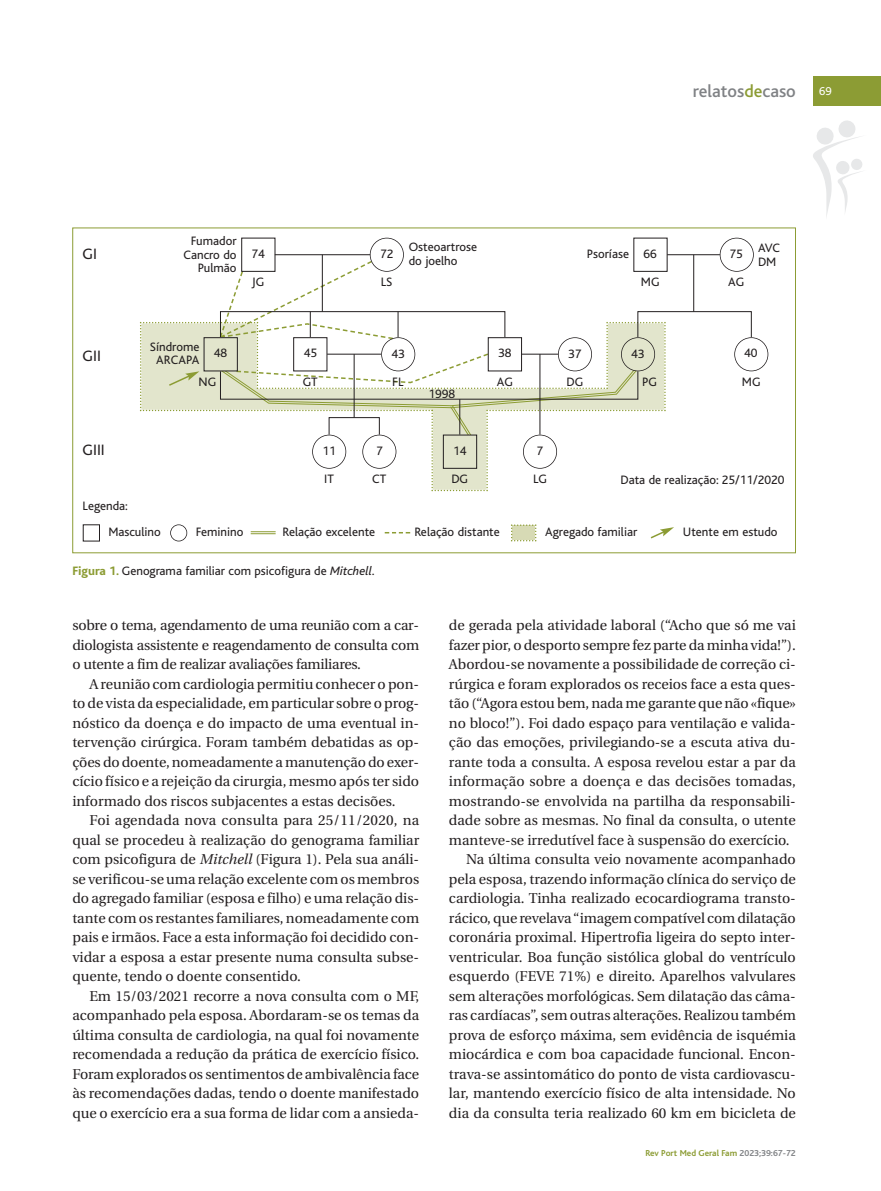
<style>
.page{position:relative;width:881px;height:1191px;background:#fff}
.page>*{position:absolute;margin:0;border:0;box-sizing:border-box;transform-origin:0 0}
.t1{font:500 18px "Bliss";color:#808285}
.t2{font:15.75px "Bliss";color:#231f20}
.t3{font:14.25px/19.5px "Utopia";color:#231f20;text-align:justify}
.t4{font:12.75px/13.5px "Bliss";color:#231f20}
.t5{font:12px "Bliss";color:#fff}
.t6{font:700 9px "Bliss";color:#8c9c34}
.s1{color:#8c9c34}
.s2{font-weight:800;color:#8c9c34}
.s3{font-style:italic}
.s4{color:#808285}
</style>
<div class="page">
<svg style="left:813px;top:120px;width:49px;height:97px"></svg>
<div style="left:812px;top:77px;width:68px;height:29px;background:#8c9c34"></div>
<div style="left:241px;top:238px;width:34px;height:34px;border:1px solid #231f20"></div>
<div style="left:369px;top:238px;width:34px;height:34px;border:2px solid #231f20;border-radius:50%"></div>
<div style="left:719px;top:238px;width:34px;height:34px;border:2px solid #231f20;border-radius:50%"></div>
<hr style="left:275px;top:254px;width:95px;height:1px;background:#231f20">
<div style="left:734px;top:337px;width:34px;height:34px;border:2px solid #231f20;border-radius:50%"></div>
<hr style="left:667px;top:254px;width:52px;height:1px;background:#231f20">
<hr style="left:322px;top:255px;width:1px;height:57px;background:#231f20">
<hr style="left:693px;top:255px;width:1px;height:57px;background:#231f20">
<div style="left:637px;top:311px;width:114px;height:26px;border:1px solid #231f20"></div>
<svg style="left:140px;top:259px;width:525px;height:232px"></svg>
<div style="left:170px;top:524px;width:17px;height:17px;border:2px solid #231f20;border-radius:50%"></div>
<svg style="left:250px;top:531px;width:25px;height:3px"></svg>
<svg style="left:384px;top:532px;width:26px;height:1px"></svg>
<svg style="left:511px;top:524px;width:25px;height:17px"></svg>
<svg style="left:650px;top:527px;width:23px;height:12px"></svg>
<p class="t1" style="left:692px;top:85px;width:104px">relatos<span class="s1">de</span>caso</p>
<p class="t5" style="left:819px;top:87px;width:14px">69</p>
<p class="t2" style="left:83px;top:249px;width:16px">GI</p>
<p class="t4" style="left:183px;top:236px;width:54px;text-align:right">Fumador<br>Cancro do<br>Pulmão</p>
<p class="t4" style="left:408px;top:242px;width:70px">Osteoartrose do joelho</p>
<p class="t4" style="left:586px;top:248px;width:44px">Psoríase</p>
<p class="t4" style="left:757px;top:243px;width:24px">AVC<br>DM</p>
<p class="t4" style="left:251px;top:248px;width:15px">74</p>
<p class="t4" style="left:380px;top:249px;width:15px">72</p>
<p class="t4" style="left:643px;top:249px;width:15px">66</p>
<p class="t4" style="left:729px;top:249px;width:15px">75</p>
<p class="t4" style="left:252px;top:277px;width:14px">JG</p>
<p class="t4" style="left:381px;top:277px;width:13px">LS</p>
<p class="t4" style="left:640px;top:277px;width:20px">MG</p>
<p class="t4" style="left:727px;top:277px;width:18px">AG</p>
<p class="t2" style="left:83px;top:350px;width:20px">GII</p>
<p class="t4" style="left:150px;top:341px;width:51px;text-align:center">Síndrome<br>ARCAPA</p>
<p class="t4" style="left:214px;top:348px;width:15px">48</p>
<p class="t4" style="left:198px;top:376px;width:19px">NG</p>
<p class="t4" style="left:303px;top:348px;width:15px">45</p>
<p class="t4" style="left:302px;top:376px;width:17px">GT</p>
<p class="t4" style="left:743px;top:348px;width:15px">40</p>
<p class="t4" style="left:498px;top:348px;width:15px">38</p>
<p class="t4" style="left:568px;top:348px;width:15px">37</p>
<p class="t4" style="left:566px;top:376px;width:18px">DG</p>
<p class="t4" style="left:642px;top:376px;width:16px">PG</p>
<p class="t4" style="left:741px;top:376px;width:20px">MG</p>
<p class="t4" style="left:631px;top:348px;width:15px">43</p>
<p class="t4" style="left:391px;top:348px;width:15px">43</p>
<p class="t4" style="left:392px;top:376px;width:13px">FL</p>
<p class="t4" style="left:496px;top:376px;width:18px">AG</p>
<p class="t4" style="left:428px;top:388px;width:28px">1998</p>
<p class="t2" style="left:83px;top:444px;width:24px">GIII</p>
<p class="t4" style="left:453px;top:445px;width:15px">14</p>
<p class="t4" style="left:322px;top:446px;width:15px">11</p>
<p class="t4" style="left:376px;top:445px;width:8px">7</p>
<p class="t4" style="left:536px;top:446px;width:8px">7</p>
<p class="t4" style="left:324px;top:474px;width:11px">IT</p>
<p class="t4" style="left:372px;top:474px;width:16px">CT</p>
<p class="t4" style="left:451px;top:474px;width:18px">DG</p>
<p class="t4" style="left:533px;top:474px;width:15px">LG</p>
<p class="t4" style="left:620px;top:474px;width:165px">Data de realização: 25/11/2020</p>
<p class="t4" style="left:83px;top:500px;width:47px">Legenda:</p>
<p class="t4" style="left:282px;top:526px;width:94px">Relação excelente</p>
<p class="t4" style="left:414px;top:527px;width:87px">Relação distante</p>
<p class="t4" style="left:108px;top:527px;width:54px">Masculino</p>
<p class="t4" style="left:196px;top:526px;width:49px">Feminino</p>
<p class="t4" style="left:545px;top:527px;width:94px">Agregado familiar</p>
<p class="t4" style="left:682px;top:527px;width:96px">Utente em estudo</p>
<p class="t4" style="left:72px;top:565px;width:304px"><span class="s2">Figura 1.</span> Genograma familiar com psicofigura de <span class="s3">Mitchell.</span></p>
<p class="t3" style="left:72px;top:617px;width:348px">sobre o tema, agendamento de uma reunião com a car&shy;diologista assistente e reagendamento de consulta com o utente a fim de realizar avaliações familiares.</p>
<p class="t3" style="left:72px;top:675px;width:348px;text-indent:17px">A reunião com cardiologia permitiu conhecer o pon&shy;to de vista da especialidade, em particular sobre o prog&shy;nóstico da doença e do impacto de uma eventual in&shy;tervenção cirúrgica. Foram também debatidas as op&shy;ções do doente, nomeadamente a manutenção do exer&shy;cício físico e a rejeição da cirurgia, mesmo após ter sido informado dos riscos subjacentes a estas decisões.</p>
<p class="t3" style="left:72px;top:812px;width:348px;text-indent:17px">Foi agendada nova consulta para 25/11/2020, na qual se procedeu à realização do genograma familiar com psicofigura de <span class="s3">Mitchell</span> (Figura 1). Pela sua análi&shy;se verificou-se uma relação excelente com os membros do agregado familiar (esposa e filho) e uma relação dis&shy;tante com os restantes familiares, nomeadamente com pais e irmãos. Face a esta informação foi decidido con&shy;vidar a esposa a estar presente numa consulta subse&shy;quente, tendo o doente consentido.</p>
<p class="t3" style="left:72px;top:987px;width:348px;text-indent:17px">Em 15/03/2021 recorre a nova consulta com o MF, acompanhado pela esposa. Abordaram-se os temas da última consulta de cardiologia, na qual foi novamente recomendada a redução da prática de exercício físico.<br>Foram explorados os sentimentos de ambivalência face às recomendações dadas, tendo o doente manifestado que o exercício era a sua forma de lidar com a ansieda-</p>
<p class="t3" style="left:449px;top:617px;width:348px">de gerada pela atividade laboral (“Acho que só me vai</p>
<p class="t3" style="left:449px;top:636px;width:348px">fazer pior, o desporto sempre fez parte da minha vida!”).</p>
<p class="t3" style="left:449px;top:656px;width:348px">Abordou-se novamente a possibilidade de correção ci-</p>
<p class="t3" style="left:449px;top:675px;width:348px">rúrgica e foram explorados os receios face a esta ques-</p>
<p class="t3" style="left:449px;top:695px;width:348px">tão (“Agora estou bem, nada me garante que não «fique»</p>
<p class="t3" style="left:449px;top:714px;width:348px">no bloco!”). Foi dado espaço para ventilação e valida-</p>
<p class="t3" style="left:449px;top:734px;width:348px">ção das emoções, privilegiando-se a escuta ativa du-</p>
<p class="t3" style="left:449px;top:753px;width:348px">rante toda a consulta. A esposa revelou estar a par da</p>
<p class="t3" style="left:449px;top:773px;width:348px">informação sobre a doença e das decisões tomadas,</p>
<p class="t3" style="left:449px;top:792px;width:348px">mostrando-se envolvida na partilha da responsabili-</p>
<p class="t3" style="left:449px;top:812px;width:348px">dade sobre as mesmas. No final da consulta, o utente</p>
<p class="t3" style="left:449px;top:831px;width:342px">manteve-se irredutível face à suspensão do exercício.</p>
<p class="t3" style="left:466px;top:851px;width:331px">Na última consulta veio novamente acompanhado</p>
<p class="t3" style="left:449px;top:870px;width:348px">pela esposa, trazendo informação clínica do serviço de</p>
<p class="t3" style="left:449px;top:890px;width:348px">cardiologia. Tinha realizado ecocardiograma transto-</p>
<p class="t3" style="left:449px;top:909px;width:348px">rácico, que revelava“imagem compatível com dilatação</p>
<p class="t3" style="left:449px;top:929px;width:348px">coronária proximal. Hipertrofia ligeira do septo inter-</p>
<p class="t3" style="left:449px;top:948px;width:348px">ventricular. Boa função sistólica global do ventrículo</p>
<p class="t3" style="left:449px;top:968px;width:348px">esquerdo (FEVE 71%) e direito. Aparelhos valvulares</p>
<p class="t3" style="left:449px;top:987px;width:348px">sem alterações morfológicas. Sem dilatação das câma-</p>
<p class="t3" style="left:449px;top:1007px;width:348px">ras cardíacas”, sem outras alterações. Realizou também</p>
<p class="t3" style="left:449px;top:1026px;width:348px">prova de esforço máxima, sem evidência de isquémia</p>
<p class="t3" style="left:449px;top:1046px;width:348px">miocárdica e com boa capacidade funcional. Encon-</p>
<p class="t3" style="left:449px;top:1065px;width:348px">trava-se assintomático do ponto de vista cardiovascu-</p>
<p class="t3" style="left:449px;top:1085px;width:348px">lar, mantendo exercício físico de alta intensidade. No</p>
<p class="t3" style="left:449px;top:1104px;width:348px">dia da consulta teria realizado 60 km em bicicleta de</p>
<p class="t6" style="left:645px;top:1149px;width:152px">Rev Port Med Geral Fam <span class="s4">2023;39:67-72</span></p>
</div>
